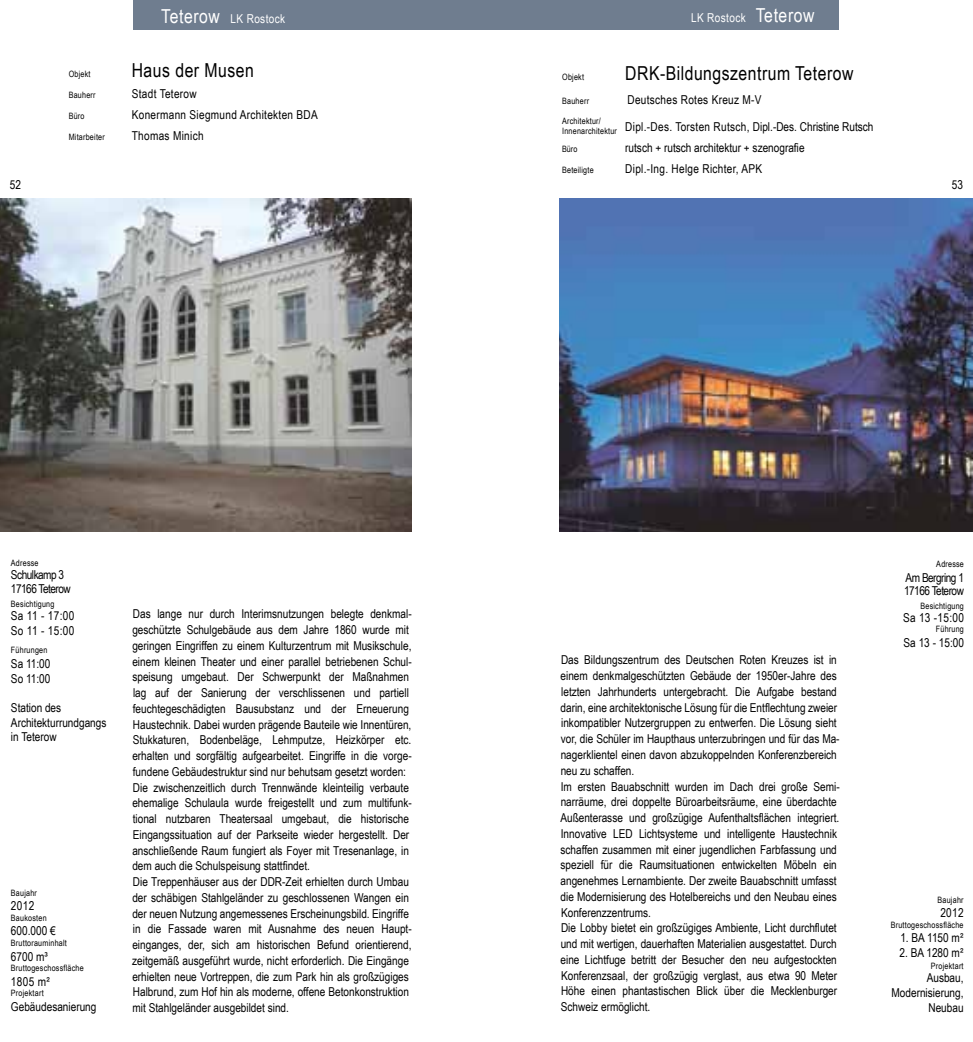
<style>
.page{position:relative;width:973px;height:1042px;background:#fff}
.page>*{position:absolute;margin:0;border:0;box-sizing:border-box;transform-origin:0 0}
.t1{font:19.25px "Arial Narrow";letter-spacing:.025em;color:#000}
.t2{font:12.25px/15.8px "Arial Narrow";color:#000}
.t3{font:12.25px/14.7px "Arial Narrow";letter-spacing:.025em;color:#000}
.t4{font:12.25px/14.7px "Arial Narrow";letter-spacing:-.04em;color:#000}
.t5{font:12.25px "Arial Narrow";letter-spacing:.03em;color:#fff}
.t6{font:8.75px "Arial Narrow";letter-spacing:.025em;color:#000}
.s1{font-size:19.25px}
</style>
<div class="page">
<img style="left:0;top:198px;width:411px;height:333px">
<div style="left:133px;top:0;width:353px;height:30px;background:#6f7d8f"></div>
<div style="left:485px;top:0;width:353px;height:30px;background:#6f7d8f"></div>
<img style="left:560px;top:199px;width:412px;height:332px">
<p class="t5" style="left:161px;top:10px;width:125px"><span class="s1">Teterow</span> LK Rostock</p>
<p class="t6" style="left:69px;top:68px;width:23px">Objekt</p>
<p class="t1" style="left:132px;top:56px;width:124px">Haus der Musen</p>
<p class="t6" style="left:69px;top:89px;width:28px">Bauherr</p>
<p class="t3" style="left:132px;top:86px;width:66px">Stadt Teterow</p>
<p class="t6" style="left:69px;top:110px;width:17px">Büro</p>
<p class="t3" style="left:132px;top:107px;width:187px">Konermann Siegmund Architekten BDA</p>
<p class="t6" style="left:69px;top:131px;width:38px">Mitarbeiter</p>
<p class="t3" style="left:132px;top:128px;width:73px">Thomas Minich</p>
<p class="t5" style="left:691px;top:9px;width:125px">LK Rostock <span class="s1">Teterow</span></p>
<p class="t6" style="left:562px;top:70px;width:23px">Objekt</p>
<p class="t1" style="left:625px;top:59px;width:230px">DRK-Bildungszentrum Teterow</p>
<p class="t6" style="left:562px;top:95px;width:28px">Bauherr</p>
<p class="t3" style="left:627px;top:92px;width:136px">Deutsches Rotes Kreuz M-V</p>
<p class="t6" style="left:562px;top:114px;width:40px">Architektur/</p>
<p class="t2" style="left:562px;top:118px;width:313px"><sub>Innenarchitektur</sub> Dipl.-Des. Torsten Rutsch, Dipl.-Des. Christine Rutsch</p>
<p class="t6" style="left:562px;top:142px;width:17px">Büro</p>
<p class="t2" style="left:625px;top:139px;width:181px">rutsch + rutsch architektur + szenografie</p>
<p class="t6" style="left:562px;top:163px;width:33px">Beteiligte</p>
<p class="t3" style="left:625px;top:160px;width:138px">Dipl.-Ing. Helge Richter, APK</p>
<p class="t2" style="left:10px;top:176px;width:13px">52</p>
<p class="t2" style="left:951px;top:176px;width:13px">53</p>
<p class="t6" style="left:11px;top:556px;width:29px">Adresse</p>
<p class="t4" style="left:11px;top:566px;width:61px">Schulkamp 3<br>17166 Teterow</p>
<p class="t6" style="left:11px;top:598px;width:45px">Besichtigung</p>
<p class="t3" style="left:11px;top:608px;width:65px">Sa 11 - 17:00<br>So 11 - 15:00</p>
<p class="t6" style="left:11px;top:644px;width:38px">Führungen</p>
<p class="t2" style="left:11px;top:656px;width:41px;line-height:14.7px">Sa 11:00<br>So 11:00</p>
<p class="t2" style="left:11px;top:700px;width:97px;line-height:14.7px">Station des<br>Architekturrundgangs in Teterow</p>
<p class="t6" style="left:11px;top:886px;width:28px">Baujahr</p>
<p class="t2" style="left:11px;top:897px;width:25px">2012</p>
<p class="t6" style="left:11px;top:911px;width:37px">Baukosten</p>
<p class="t2" style="left:11px;top:923px;width:46px">600.000 €</p>
<p class="t6" style="left:11px;top:936px;width:57px">Bruttorauminhalt</p>
<p class="t2" style="left:11px;top:948px;width:38px">6700 m³</p>
<p class="t6" style="left:11px;top:961px;width:74px">Bruttogeschossfläche</p>
<p class="t2" style="left:11px;top:973px;width:40px">1805 m²</p>
<p class="t6" style="left:11px;top:987px;width:34px">Projektart</p>
<p class="t2" style="left:11px;top:998px;width:87px">Gebäudesanierung</p>
<p class="t2" style="left:132px;top:605px;width:281px">Das lange nur durch Interimsnutzungen belegte denkmal&shy;geschützte Schulgebäude aus dem Jahre 1860 wurde mit geringen Eingriffen zu einem Kulturzentrum mit Musikschule, einem kleinen Theater und einer parallel betriebenen Schul&shy;speisung umgebaut. Der Schwerpunkt der Maßnahmen lag auf der Sanierung der verschlissenen und partiell feuchtegeschädigten Bausubstanz und der Erneuerung Haustechnik. Dabei wurden prägende Bauteile wie Innentüren, Stukkaturen, Bodenbeläge, Lehmputze, Heizkörper etc. erhalten und sorgfältig aufgearbeitet. Eingriffe in die vorge&shy;fundene Gebäudestruktur sind nur behutsam gesetzt worden:<br>Die zwischenzeitlich durch Trennwände kleinteilig verbaute ehemalige Schulaula wurde freigestellt und zum multifunk&shy;tional nutzbaren Theatersaal umgebaut, die historische Eingangssituation auf der Parkseite wieder hergestellt. Der anschließende Raum fungiert als Foyer mit Tresenanlage, in dem auch die Schulspeisung stattfindet.<br>Die Treppenhäuser aus der DDR-Zeit erhielten durch Umbau der schäbigen Stahlgeländer zu geschlossenen Wangen ein der neuen Nutzung angemessenes Erscheinungsbild. Eingriffe in die Fassade waren mit Ausnahme des neuen Haupt&shy;einganges, der, sich am historischen Befund orientierend, zeitgemäß ausgeführt wurde, nicht erforderlich. Die Eingänge erhielten neue Vortreppen, die zum Park hin als großzügiges Halbrund, zum Hof hin als moderne, offene Betonkonstruktion mit Stahlgeländer ausgebildet sind.</p>
<p class="t2" style="left:560px;top:652px;width:281px">Das Bildungszentrum des Deutschen Roten Kreuzes ist in einem denkmalgeschützten Gebäude der 1950er-Jahre des letzten Jahrhunderts untergebracht. Die Aufgabe bestand darin, eine architektonische Lösung für die Entflechtung zweier inkompatibler Nutzergruppen zu entwerfen. Die Lösung sieht vor, die Schüler im Haupthaus unterzubringen und für das Ma&shy;nagerklientel einen davon abzukoppelnden Konferenzbereich neu zu schaffen.<br>Im ersten Bauabschnitt wurden im Dach drei große Semi&shy;narräume, drei doppelte Büroarbeitsräume, eine überdachte Außenterasse und großzügige Aufenthaltsflächen integriert.<br>Innovative LED Lichtsysteme und intelligente Haustechnik schaffen zusammen mit einer jugendlichen Farbfassung und speziell für die Raumsituationen entwickelten Möbeln ein angenehmes Lernambiente. Der zweite Bauabschnitt umfasst die Modernisierung des Hotelbereichs und den Neubau eines Konferenzzentrums.<br>Die Lobby bietet ein großzügiges Ambiente, Licht durchflutet und mit wertigen, dauerhaften Materialien ausgestattet. Durch eine Lichtfuge betritt der Besucher den neu aufgestockten Konferenzsaal, der großzügig verglast, aus etwa 90 Meter Höhe einen phantastischen Blick über die Mecklenburger Schweiz ermöglicht.</p>
<p class="t6" style="left:936px;top:557px;width:29px">Adresse</p>
<p class="t4" style="left:903px;top:570px;width:61px;line-height:13px">Am Bergring 1<br>17166 Teterow</p>
<p class="t6" style="left:920px;top:599px;width:45px">Besichtigung</p>
<p class="t2" style="left:902px;top:609px;width:62px">Sa 13 -15:00</p>
<p class="t6" style="left:935px;top:623px;width:30px">Führung</p>
<p class="t2" style="left:903px;top:634px;width:62px">Sa 13 - 15:00</p>
<p class="t6" style="left:937px;top:893px;width:28px">Baujahr</p>
<p class="t2" style="left:940px;top:904px;width:25px">2012</p>
<p class="t6" style="left:890px;top:918px;width:74px">Bruttogeschossfläche</p>
<p class="t2" style="left:900px;top:930px;width:65px">1. BA 1150 m²</p>
<p class="t2" style="left:899px;top:944px;width:65px">2. BA 1280 m²</p>
<p class="t6" style="left:930px;top:960px;width:34px">Projektart</p>
<p class="t2" style="left:891px;top:970px;width:74px;line-height:14.7px;text-align:right">Ausbau,<br>Modernisierung,<br>Neubau</p>
</div>
